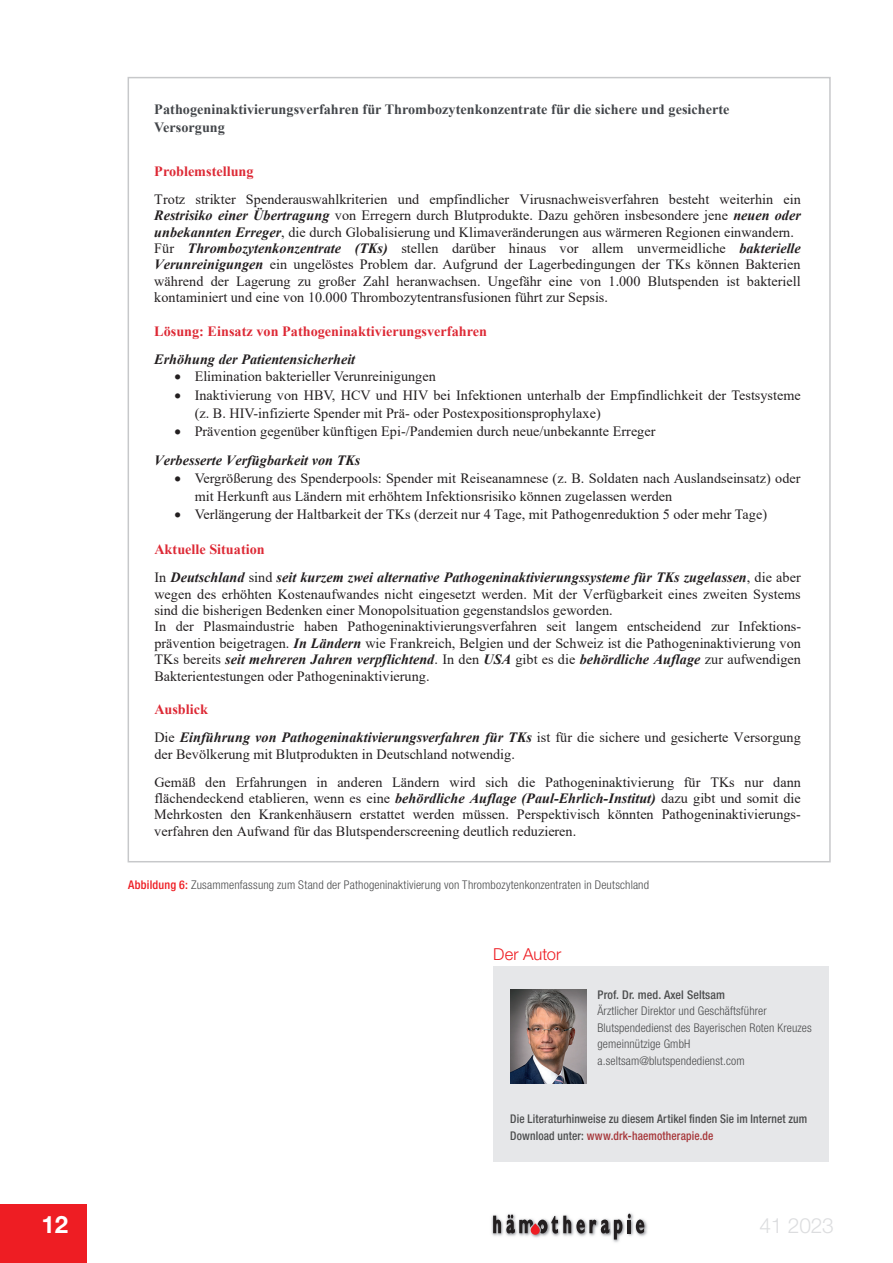
<style>
.page{position:relative;width:893px;height:1263px;background:#fff}
.page>*{position:absolute;margin:0;border:0;box-sizing:border-box;transform-origin:0 0}
.t1{font:700 24px "Helvetica Neue LT Std";color:#fff}
.t2{font:300 21px "Helvetica Neue LT Std";letter-spacing:-.01em;color:#dcdddf}
.Überschrift__Der_Aut{font:300 16.5px "Helvetica Neue LT Std";letter-spacing:.005em;color:#ee1d23}
.t3{font:14.25px/16.4px "Times New Roman";color:#231f20}
.t4{font:italic 700 14.25px/28.2px "Times New Roman";color:#231f20}
.t5{font:700 14.25px/18.1px "Times New Roman";color:#43464a}
.t6{font:700 14.25px/28.2px "Times New Roman";color:#dd2935}
.Name{font:300 condensed 12px/16.5px "Helvetica Neue LT Std";letter-spacing:.01em;color:#4b4c4d}
.Bildunterschrift{font:300 condensed 12px "Helvetica Neue LT Std";letter-spacing:.015em;color:#4b4c4d}
.Literaturhinweise{font:500 condensed 12px/16.5px "Helvetica Neue LT Std";letter-spacing:.01em;color:#4b4c4d;scale:.95 1}
.s1{font-weight:700;color:#dd2935}
.s2{font-weight:700;font-style:italic}
.s3{font-style:italic;color:#231f20}
.s4{font-style:normal;color:#dd2935}
.s5{font-weight:400;font-style:normal}
.s6{font-weight:500;color:#ee1d23}
.s7{font-weight:500}
.s8{color:#a63639}
</style>
<div class="page">
<div style="left:0;top:1204px;width:87px;height:59px;background:#ee1d23"></div>
<img style="left:491px;top:1213px;width:157px;height:30px">
<svg style="left:493px;top:1214px;width:151px;height:25px"></svg>
<div style="left:128px;top:77px;width:703px;height:785px;background:#fff;border:2px solid #c7c8ca"></div>
<div style="left:493px;top:966px;width:336px;height:196px;background:#e6e7e9"></div>
<img style="left:510px;top:990px;width:77px;height:93px">
<p class="t5" style="left:154px;top:100px;width:577px">Pathogeninaktivierungsverfahren für Thrombozytenkonzentrate für die sichere und gesicherte<br>Versorgung</p>
<p class="t3" style="left:154px;top:156px;width:648px;line-height:28.2px"><span class="s1">Problemstellung<br></span>Trotz strikter Spenderauswahlkriterien und empfindlicher Virusnachweisverfahren besteht weiterhin ein</p>
<p class="t3" style="left:154px;top:207px;width:648px"><span class="s2">Restrisiko einer Übertragung</span> von Erregern durch Blutprodukte. Dazu gehören insbesondere jene <span class="s2">neuen oder unbekannten Erreger</span>, die durch Globalisierung und Klimaveränderungen aus wärmeren Regionen einwandern.<br>Für <span class="s2">Thrombozytenkonzentrate (TKs)</span> stellen darüber hinaus vor allem unvermeidliche <span class="s2">bakterielle Verunreinigungen</span> ein ungelöstes Problem dar. Aufgrund der Lagerbedingungen der TKs können Bakterien während der Lagerung zu großer Zahl heranwachsen. Ungefähr eine von 1.000 Blutspenden ist bakteriell kontaminiert und eine von 10.000 Thrombozytentransfusionen führt zur Sepsis.</p>
<p class="t6" style="left:154px;top:316px;width:334px">Lösung: Einsatz von Pathogeninaktivierungsverfahren<br><span class="s3">Erhöhung der Patientensicherheit</span></p>
<p class="t3" style="left:174px;top:368px;width:263px">• Elimination bakterieller Verunreinigungen</p>
<p class="t3" style="left:195px;top:386px;width:608px;line-height:17.9px;text-indent:-20px">• Inaktivierung von HBV, HCV und HIV bei Infektionen unterhalb der Empfindlichkeit der Testsysteme (z. B. HIV-infizierte Spender mit Prä- oder Postexpositionsprophylaxe)</p>
<p class="t3" style="left:154px;top:417px;width:503px;line-height:29.1px;text-indent:20px">• Prävention gegenüber künftigen Epi-/Pandemien durch neue/unbekannte Erreger<br><span class="s2">Verbesserte Verfügbarkeit von TKs</span></p>
<p class="t3" style="left:195px;top:469px;width:607px;line-height:17.5px;text-indent:-20px">• Vergrößerung des Spenderpools: Spender mit Reiseanamnese (z. B. Soldaten nach Auslandseinsatz) oder mit Herkunft aus Ländern mit erhöhtem Infektionsrisiko können zugelassen werden</p>
<p class="t3" style="left:174px;top:506px;width:594px">• Verlängerung der Haltbarkeit der TKs (derzeit nur 4 Tage, mit Pathogenreduktion 5 oder mehr Tage)</p>
<p class="t4" style="left:154px;top:535px;width:648px"><span class="s4">Aktuelle Situation<br></span><span class="s5">In</span> Deutschland <span class="s5">sind</span> seit kurzem zwei alternative Pathogeninaktivierungssysteme für TKs zugelassen<span class="s5">, die aber</span></p>
<p class="t3" style="left:154px;top:585px;width:648px">wegen des erhöhten Kostenaufwandes nicht eingesetzt werden. Mit der Verfügbarkeit eines zweiten Systems sind die bisherigen Bedenken einer Monopolsituation gegenstandslos geworden.<br>In der Plasmaindustrie haben Pathogeninaktivierungsverfahren seit langem entscheidend zur Infektions&shy;prävention beigetragen. <span class="s2">In Ländern</span> wie Frankreich, Belgien und der Schweiz ist die Pathogeninaktivierung von TKs bereits <span class="s2">seit mehreren Jahren verpflichtend</span>. In den <span class="s2">USA</span> gibt es die <span class="s2">behördliche Auflage</span> zur aufwendigen Bakterientestungen oder Pathogeninaktivierung.</p>
<p class="t4" style="left:154px;top:695px;width:648px"><span class="s4">Ausblick<br></span><span class="s5">Die</span> Einführung von Pathogeninaktivierungsverfahren für TKs <span class="s5">ist für die sichere und gesicherte Versorgung</span></p>
<p class="t3" style="left:154px;top:740px;width:648px;line-height:27.8px">der Bevölkerung mit Blutprodukten in Deutschland notwendig.<br>Gemäß den Erfahrungen in anderen Ländern wird sich die Pathogeninaktivierung für TKs nur dann</p>
<p class="t3" style="left:154px;top:789px;width:648px;text-align:justify">flächendeckend etablieren, wenn es eine <span class="s2">behördliche Auflage (Paul-Ehrlich-Institut)</span> dazu gibt und somit die Mehrkosten den Krankenhäusern erstattet werden müssen. Perspektivisch könnten Pathogeninaktivierungs&shy;verfahren den Aufwand für das Blutspenderscreening deutlich reduzieren.</p>
<p class="Bildunterschrift" style="left:128px;top:878px;width:522px"><span class="s6">Abbildung 6:</span> Zusammenfassung zum Stand der Pathogeninaktivierung von Thrombozytenkonzentraten in Deutschland</p>
<p class="Überschrift__Der_Aut" style="left:493px;top:944px;width:69px">Der Autor</p>
<p class="Name" style="left:597px;top:986px;width:216px"><span class="s7">Prof. Dr. med. Axel Seltsam<br></span>Ärztlicher Direktor und Geschäftsführer Blutspendedienst des Bayerischen Roten Kreuzes gemeinnützige GmbH a.seltsam@blutspendedienst.com</p>
<p class="Literaturhinweise" style="left:510px;top:1111px;width:314px">Die Literaturhinweise zu diesem Artikel finden Sie im Internet zum<br>Download unter: <span class="s8">www.drk-haemotherapie.de</span></p>
<h1 class="t1" style="left:41px;top:1210px;width:28px">12</h1>
<h2 class="t2" style="left:759px;top:1213px;width:76px">41 2023</h2>
</div>
